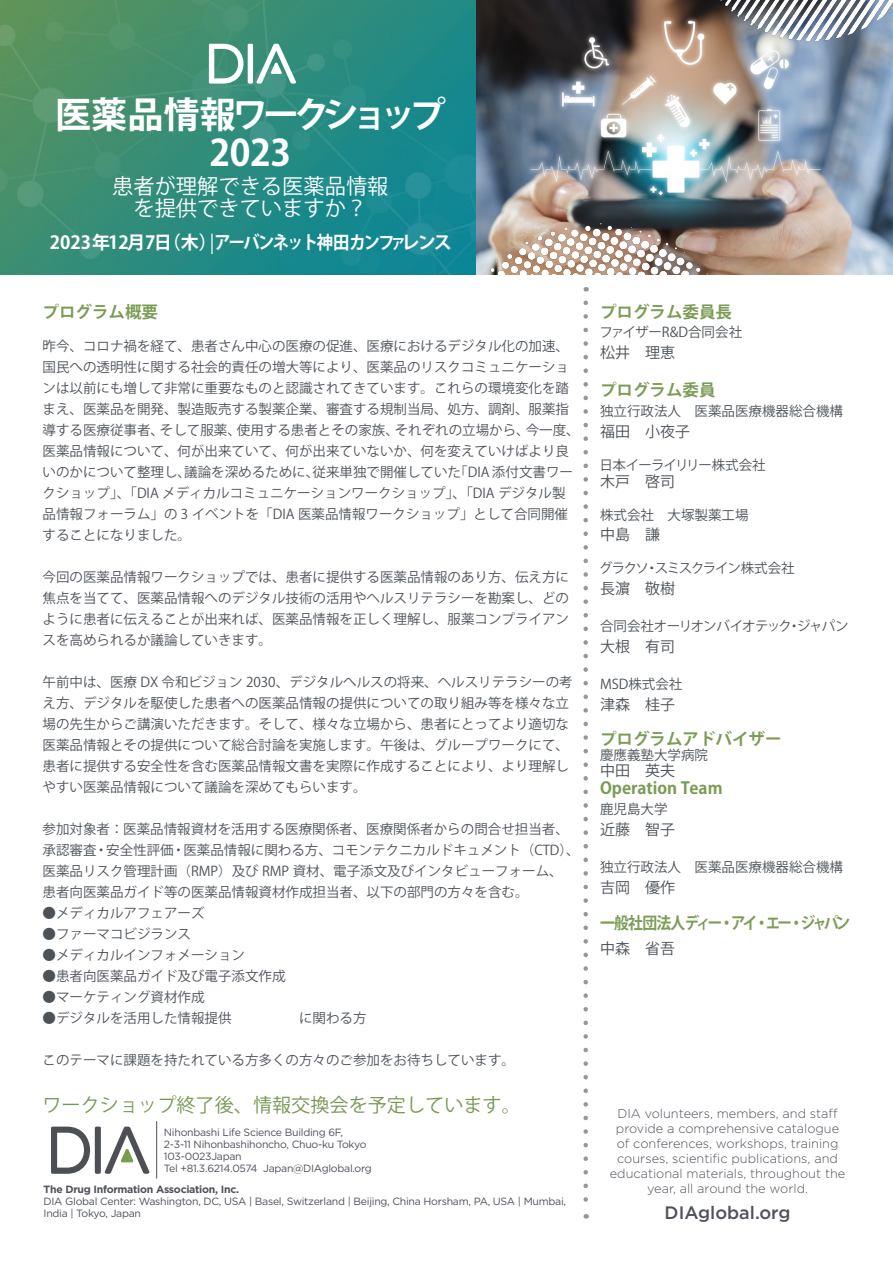
<style>
.page{position:relative;width:893px;height:1263px;background:#fff}
.page>*{position:absolute;margin:0;border:0;box-sizing:border-box;transform-origin:0 0}
.t1{font:700 36.15px/38.2px "Koz Go Pr 6 N";letter-spacing:-.055em;color:#fff;text-align:center}
.t2{font:21.3px/22.4px "Koz Go Pr 6 N";color:#fff;text-align:center}
.t3{font:19.2px "Koz Go Pr 6 N";color:#799754}
.t4{font:700 18px "Koz Go Pr 6 N";letter-spacing:-.1em;color:#fff}
.t5{font:500 18px "Gotham";color:#4f515b}
.t6{font:700 16.5px "Koz Go Pr 6 N";color:#7b9c55}
.t7{font:700 16.5px "Koz Go Pr 6 N";color:#7b9c55;scale:.88 1}
.t8{font:700 16.5px "Koz Go Pr 6 N";letter-spacing:-.05em;color:#7b9c55;scale:.9 1}
.Speaker{font:15px "Koz Go Pr 6 N";color:#4c5258}
.Speaker_details{font:15px "Koz Go Pr 6 N";color:#4c5258}
.t9{font:13.5px/21px "Koz Go Pr 6 N";color:#4d5259}
.Speaker_details-2{font:13.5px "Koz Go Pr 6 N";color:#4c5258}
.Speaker_details-3{font:13.5px "Koz Go Pr 6 N";letter-spacing:-.045em;color:#4c5258}
.Speaker_details-4{font:13.5px "Koz Go Pr 6 N";letter-spacing:-.08em;color:#4c5258}
.Speaker_details-5{font:13.5px "Koz Go Pr 6 N";letter-spacing:-.05em;color:#4c5258}
.t10{font:300 12.75px/15px "Gotham";color:#4f515b;text-align:center}
.t11{font:10.5px/12px "Gotham";letter-spacing:-.025em;color:#4f515b}
.t12{font:700 10.5px "Gotham";letter-spacing:-.025em;color:#4f515b}
.s1{font-weight:400}
</style>
<div class="page">
<img style="left:0;top:0;width:893px;height:275px">
<img style="left:446px;top:223px;width:298px;height:52px">
<img style="left:691px;top:0;width:202px;height:40px">
<svg style="left:51px;top:1126px;width:98px;height:48px"></svg>
<svg style="left:583px;top:303px;width:5px;height:915px"></svg>
<hr style="left:156px;top:1121px;width:1px;height:57px;background:#4f515b">
<svg style="left:209px;top:44px;width:87px;height:40px"></svg>
<p class="t1" style="left:55px;top:96px;width:392px">医薬品情報ワークショップ<br>2023</p>
<p class="t2" style="left:112px;top:175px;width:278px">患者が理解できる医薬品情報を提供できていますか?</p>
<p class="t4" style="left:50px;top:232px;width:404px">2023年12月 （日7 木）<span class="s1">|</span>アーバンネット神田カンファレンス</p>
<p class="t6" style="left:43px;top:302px;width:117px">プログラム概要</p>
<p class="t9" style="left:43px;top:336px;width:528px">昨今、コロナ禍を経て、患者さん中心の医療の促進、医療におけるデジタル化の加速、</p>
<p class="t9" style="left:43px;top:357px;width:528px">国民への透明性に関する社会的責任の増大等により、医薬品のリスクコミュニケーショ</p>
<p class="t9" style="left:43px;top:378px;width:528px">ンは以前にも増して非常に重要なものと認識されてきています。これらの環境変化を踏</p>
<p class="t9" style="left:43px;top:399px;width:528px">まえ、医薬品を開発、製造販売する製薬企業、審査する規制当局、処方、調剤、服薬指</p>
<p class="t9" style="left:526px;top:420px;width:55px">今一度、</p>
<p class="t9" style="left:43px;top:420px;width:123px">導する医療従事者、</p>
<p class="t9" style="left:43px;top:441px;width:528px">医薬品情報について、何が出来ていて、何が出来ていないか、何を変えていけばより良</p>
<p class="t9" style="left:454px;top:462px;width:120px">「DIA 添付文書ワー</p>
<p class="t9" style="left:237px;top:420px;width:163px">使用する患者とその家族、</p>
<p class="t9" style="left:160px;top:420px;width:83px">そして服薬、</p>
<p class="t9" style="left:395px;top:420px;width:136px">それぞれの立場から、</p>
<p class="t9" style="left:43px;top:462px;width:527px">いのかについて整理し、<br>クショップ」、「DIA メディカルコミュニケーションワークショップ」、「DIA デジタル製品情報フォーラム」の 3 イベントを「DIA 医薬品情報ワークショップ」として合同開催することになりました。</p>
<p class="t9" style="left:43px;top:567px;width:528px;text-align:justify">今回の医薬品情報ワークショップでは、患者に提供する医薬品情報のあり方、伝え方に焦点を当てて、医薬品情報へのデジタル技術の活用やヘルスリテラシーを勘案し、どのように患者に伝えることが出来れば、医薬品情報を正しく理解し、服薬コンプライアンスを高められるか議論していきます。</p>
<p class="t9" style="left:43px;top:672px;width:532px">午前中は、医療 DX 令和ビジョン 2030、デジタルへルスの将来、ヘルスリテラシーの考え方、デジタルを駆使した患者への医薬品情報の提供についての取り組み等を様々な立場の先生からご講演いただきます。そして、様々な立場から、患者にとってより適切な医薬品情報とその提供について総合討論を実施します。午後は、グループワークにて、患者に提供する安全性を含む医薬品情報文書を実際に作成することにより、より理解しやすい医薬品情報について議論を深めてもらいます。</p>
<p class="t9" style="left:43px;top:819px;width:539px">参加対象者：医薬品情報資材を活用する医療関係者、医療関係者からの問合せ担当者、承認審査・安全性評価・医薬品情報に関わる方、コモンテクニカルドキュメント（CTD 、(医薬品リスク管理計画（RMP）及び RMP 資材、電子添文及びインタビューフォーム、<br>患者向医薬品ガイド等の医薬品情報資材作成担当者、以下の部門の方々を含む。</p>
<p class="t9" style="left:43px;top:903px;width:163px">●メディカルアフェアーズ</p>
<p class="t9" style="left:43px;top:924px;width:150px">●ファーマコビジランス</p>
<p class="t9" style="left:43px;top:945px;width:204px">●メディカルインフォメーション</p>
<p class="t9" style="left:43px;top:966px;width:245px">●患者向医薬品ガイド及び電子添文作成</p>
<p class="t9" style="left:43px;top:987px;width:164px">●マーケティング資材作成</p>
<p class="t9" style="left:43px;top:1008px;width:326px">●デジタルを活用した情報提供　　　　　に関わる方</p>
<p class="t9" style="left:43px;top:1050px;width:474px">このテーマに課題を持たれている方多くの方々のご参加をお待ちしています。</p>
<p class="t3" style="left:43px;top:1094px;width:480px">ワークショップ終了後、情報交換会を予定しています。</p>
<p class="t9" style="left:184px;top:462px;width:137px">議論を深めるために、</p>
<p class="t9" style="left:313px;top:462px;width:150px">従来単独で開催していた</p>
<p class="t11" style="left:164px;top:1125px;width:181px">Nihonbashi Life Science Building 6 ,F</p>
<p class="t11" style="left:164px;top:1137px;width:204px">2-3-11 Nihonbashihoncho, Chuo-ku Tokyo</p>
<p class="t11" style="left:164px;top:1149px;width:79px">103-0023Japan</p>
<p class="t11" style="left:263px;top:1161px;width:110px">Japan@DIAglobal.org</p>
<p class="t11" style="left:164px;top:1161px;width:95px">Tel +81.3.6214.0574</p>
<p class="t12" style="left:44px;top:1182px;width:197px">The Drug Information Association, Inc.</p>
<p class="t11" style="left:44px;top:1195px;width:524px">DIA Global Center: Washington, DC, USA | Basel, Switzerland | Beijing, China Horsham, PA, USA | Mumbai,<br>India | Tokyo, Japan</p>
<p class="t6" style="left:600px;top:302px;width:133px">プログラム委員長</p>
<p class="Speaker_details-2" style="left:599px;top:325px;width:144px">ファイザーR&amp;D合同会社</p>
<p class="Speaker" style="left:600px;top:344px;width:76px">松井　理恵</p>
<p class="t6" style="left:600px;top:381px;width:117px">プログラム委員</p>
<p class="Speaker_details-2" style="left:600px;top:404px;width:244px">独立行政法人　医薬品医療機器総合機構</p>
<p class="Speaker" style="left:600px;top:423px;width:91px">福田　小夜子</p>
<p class="Speaker_details-5" style="left:599px;top:458px;width:168px">日本イーライリリー株式会社</p>
<p class="Speaker_details" style="left:600px;top:473px;width:76px">木戸　啓司</p>
<p class="Speaker_details-2" style="left:600px;top:507px;width:150px">株式会社　大塚製薬工場</p>
<p class="Speaker" style="left:600px;top:526px;width:61px">中島　謙</p>
<p class="Speaker_details-4" style="left:599px;top:561px;width:197px">グラクソスミスクライン株式会社</p>
<p class="Speaker_details-2" style="left:645px;top:561px;width:15px">・</p>
<p class="Speaker" style="left:600px;top:580px;width:76px">長濵　敬樹</p>
<p class="Speaker_details-3" style="left:600px;top:619px;width:250px">合同会社オーリオンバイオテックジャパン</p>
<p class="Speaker_details-2" style="left:787px;top:619px;width:15px">・</p>
<p class="Speaker" style="left:600px;top:638px;width:76px">大根　有司</p>
<p class="Speaker_details-2" style="left:600px;top:677px;width:84px">MSD株式会社</p>
<p class="Speaker" style="left:600px;top:696px;width:76px">津森　桂子</p>
<p class="t6" style="left:600px;top:730px;width:183px">プログラムアドバイザー</p>
<p class="Speaker_details-2" style="left:600px;top:747px;width:109px">慶應義塾大学病院</p>
<p class="Speaker" style="left:600px;top:762px;width:76px">中田　英夫</p>
<p class="t6" style="left:600px;top:778px;width:124px">Operation Team</p>
<p class="Speaker_details-2" style="left:600px;top:801px;width:69px">鹿児島大学</p>
<p class="Speaker" style="left:600px;top:821px;width:76px">近藤　智子</p>
<p class="Speaker_details-2" style="left:600px;top:859px;width:244px">独立行政法人　医薬品医療機器総合機構</p>
<p class="Speaker" style="left:600px;top:879px;width:76px">吉岡　優作</p>
<p class="t7" style="left:801px;top:914px;width:58px">ジャパン</p>
<p class="t8" style="left:600px;top:914px;width:137px">一般社団法人ディー</p>
<p class="Speaker" style="left:600px;top:940px;width:76px">中森　省吾</p>
<p class="t7" style="left:731px;top:914px;width:31px">アイ</p>
<p class="t7" style="left:766px;top:914px;width:31px">エー</p>
<p class="t7" style="left:719px;top:914px;width:18px">・</p>
<p class="t7" style="left:754px;top:914px;width:18px">・</p>
<p class="t7" style="left:789px;top:914px;width:18px">・</p>
<p class="t10" style="left:610px;top:1106px;width:237px">DIA volunteers, members, and staff provide a comprehensive catalogue of conferences, workshops, training courses, scientific publications, and educational materials, throughout the year, all around the world.</p>
<h3 class="t5" style="left:665px;top:1201px;width:127px">DIAglobal.org</h3>
</div>
